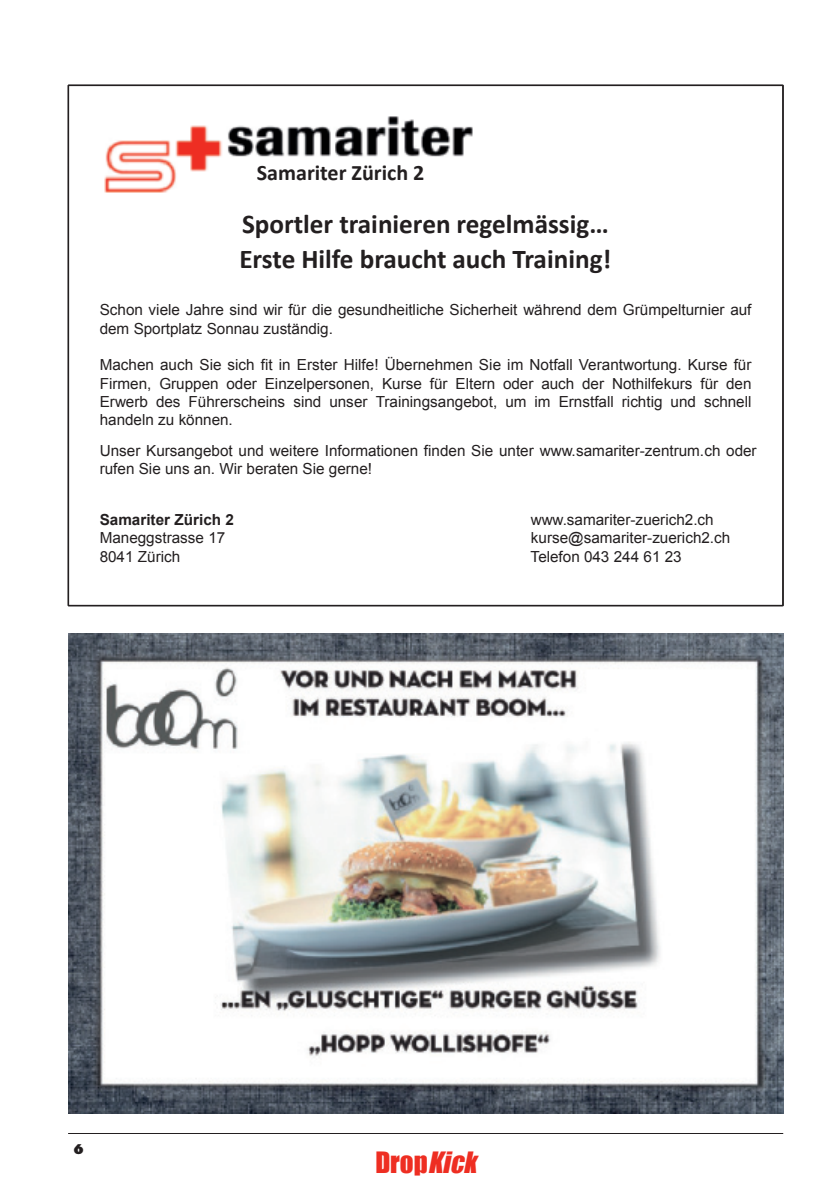
<style>
.page{position:relative;width:840px;height:1191px;background:#fff}
.page>*{position:absolute;margin:0;border:0;box-sizing:border-box;transform-origin:0 0}
.t1{font:700 27.2px/34.8px "Calibri";color:#231f20}
.t2{font:27px "Impact";color:#ee2e22}
.t3{font:700 22px "Calibri";color:#231f20}
.t4{font:700 16px "Beton CG Extra";color:#231f20}
.t5{font:15.2px/18.4px "Arial";color:#231f20}
.t6{font:700 15.2px "Arial";color:#231f20}
.s1{font-style:italic}
</style>
<div class="page">
<hr style="left:68px;top:1133px;width:714px;height:1px;background:#231f20">
<img style="left:68px;top:633px;width:714px;height:480px">
<svg style="left:68px;top:85px;width:715px;height:521px"></svg>
<h3 class="t3" style="left:256px;top:159px;width:169px">Samariter Zürich 2</h3>
<h1 class="t1" style="left:239px;top:207px;width:373px">Sportler trainieren regelmässig…<br>Erste Hilfe braucht auch Training!</h1>
<p class="t5" style="left:100px;top:301px;width:653px">Schon viele Jahre sind wir für die gesundheitliche Sicherheit während dem Grümpelturnier auf dem Sportplatz Sonnau zuständig.</p>
<p class="t5" style="left:100px;top:356px;width:653px;text-align:justify">Machen auch Sie sich fit in Erster Hilfe! Übernehmen Sie im Notfall Verantwortung. Kurse für Firmen, Gruppen oder Einzelpersonen, Kurse für Eltern oder auch der Nothilfekurs für den Erwerb des Führerscheins sind unser Trainingsangebot, um im Ernstfall richtig und schnell handeln zu können.</p>
<p class="t5" style="left:100px;top:441px;width:658px">Unser Kursangebot und weitere Informationen finden Sie unter www.samariter-zentrum.ch oder rufen Sie uns an. Wir beraten Sie gerne!</p>
<p class="t6" style="left:100px;top:510px;width:135px">Samariter Zürich 2</p>
<p class="t5" style="left:530px;top:510px;width:184px">www.samariter-zuerich2.ch</p>
<p class="t5" style="left:100px;top:529px;width:127px">Maneggstrasse 17</p>
<p class="t5" style="left:530px;top:529px;width:201px">kurse@samariter-zuerich2.ch</p>
<p class="t5" style="left:100px;top:547px;width:82px">8041 Zürich</p>
<p class="t5" style="left:530px;top:547px;width:152px">Telefon 043 244 61 23</p>
<p class="t4" style="left:74px;top:1137px;width:11px">6</p>
<h2 class="t2" style="left:375px;top:1141px;width:110px">Drop<span class="s1">Kick</span></h2>
</div>
